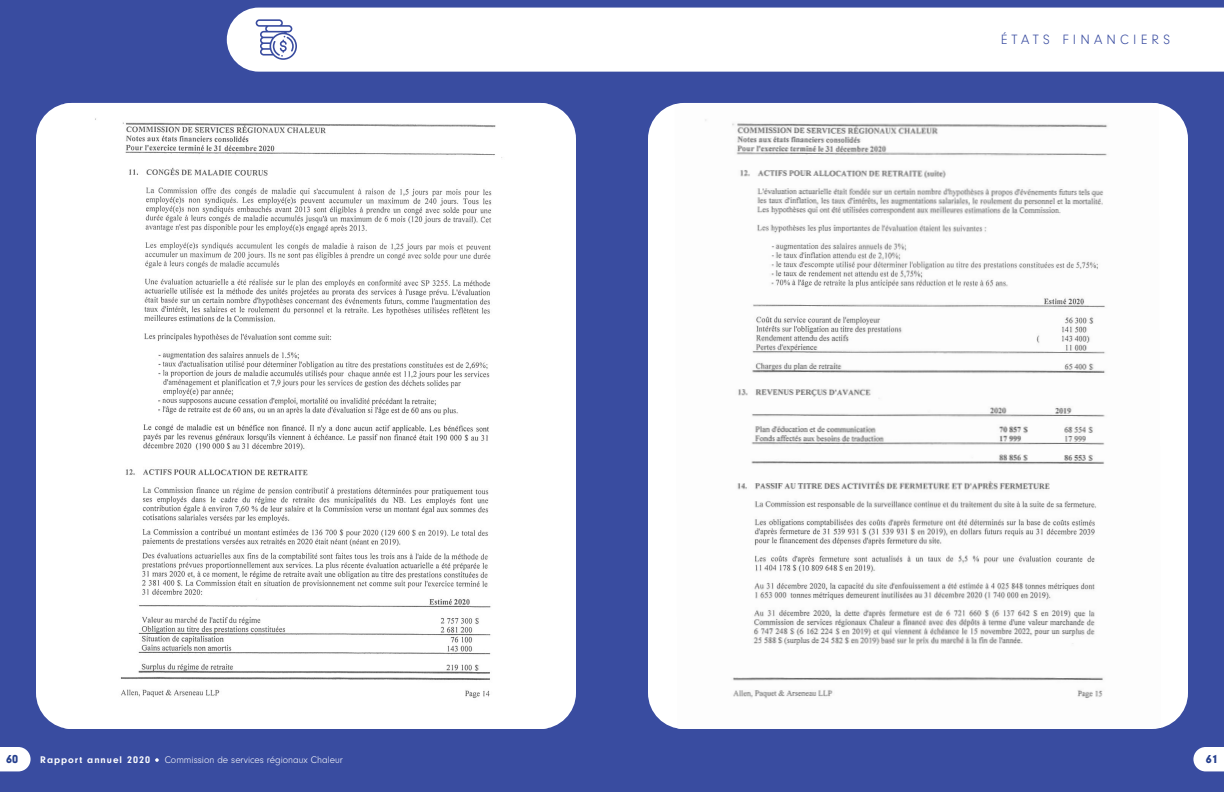
<style>
.page{position:relative;width:1224px;height:792px;background:#394ca0}
.page>*{position:absolute;margin:0;border:0;box-sizing:border-box;transform-origin:0 0}
.t1{font:300 14px "Neuzeit Gro";letter-spacing:.3em;color:#394ca0}
.t2{font:900 12px "Neuzeit Gro";color:#253f8e}
.t3{font:300 10px "Neuzeit Gro";color:#fff}
.t4{font:700 10px "Neuzeit Gro";letter-spacing:.1em;color:#fff}
</style>
<div class="page">
<div style="left:36px;top:103px;width:540px;height:626px;background:#fff;border-radius:36px"></div>
<img style="left:64px;top:103px;width:484px;height:626px">
<div style="left:648px;top:103px;width:540px;height:626px;background:#fff;border-radius:36px"></div>
<img style="left:675px;top:103px;width:486px;height:626px">
<svg style="left:0;top:747px;width:31px;height:24px"></svg>
<svg style="left:1193px;top:747px;width:31px;height:24px"></svg>
<svg style="left:155px;top:758px;width:4px;height:4px"></svg>
<div style="left:227px;top:8px;width:997px;height:64px;background:#fff"></div>
<svg style="left:256px;top:19px;width:41px;height:41px;background:#c4c9e2"></svg>
<h1 class="t1" style="left:1001px;top:32px;width:171px">ÉTATS FINANCIERS</h1>
<p class="t2" style="left:6px;top:752px;width:14px">60</p>
<p class="t4" style="left:40px;top:754px;width:111px">Rapport annuel 2020</p>
<p class="t3" style="left:165px;top:754px;width:180px">Commission de services régionaux Chaleur</p>
<p class="t2" style="left:1206px;top:752px;width:13px">61</p>
</div>
